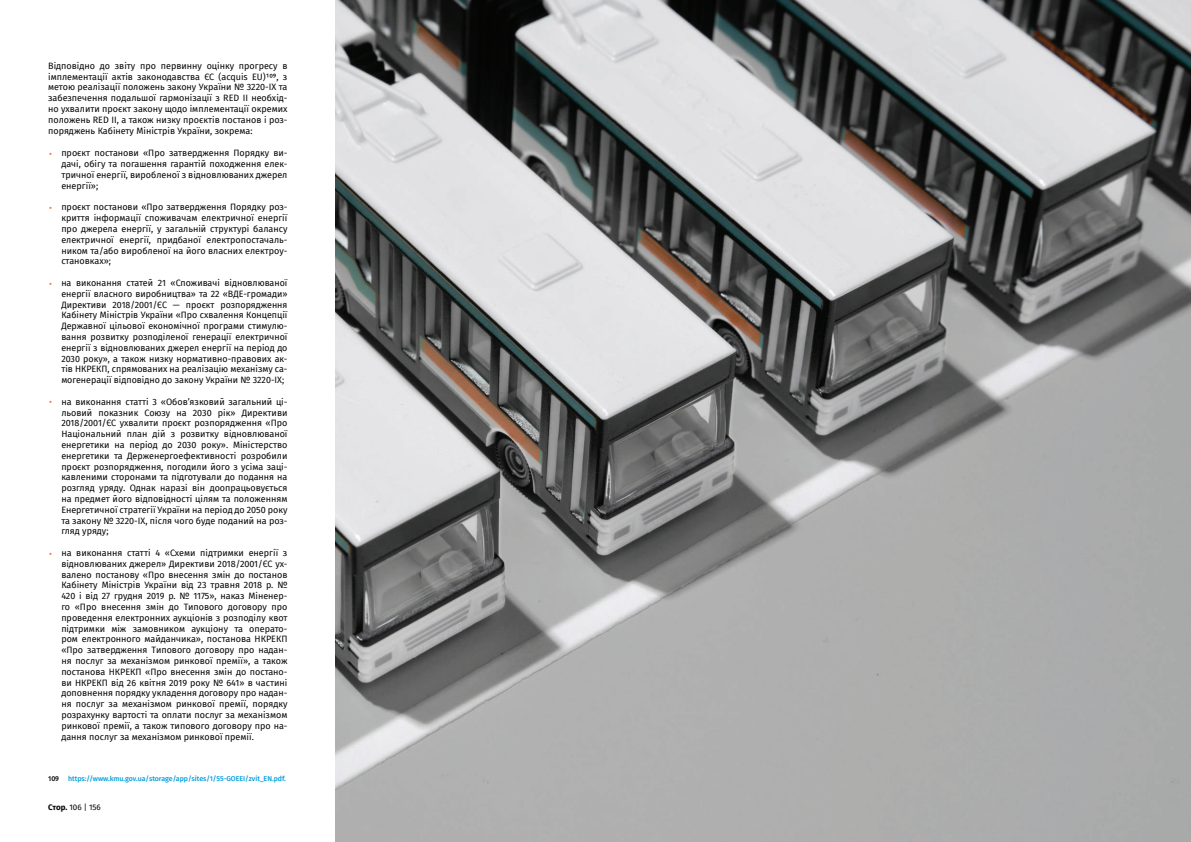
<style>
.page{position:relative;width:1191px;height:842px;background:#fff}
.page>*{position:absolute;margin:0;border:0;box-sizing:border-box;transform-origin:0 0}
.t1{font:9px/10.8px "Fira Sans";color:#040503;text-align:justify}
.t2{font:9px "Fira Sans";color:#f37941}
.t3{font:8px "Fira Sans";color:#040503}
.t4{font:500 7px "Fira Sans";color:#009cdc}
.t5{font:500 7px "Fira Sans";color:#040503}
.s1{font-weight:700}
</style>
<div class="page">
<img style="left:335px;top:0;width:856px;height:842px">
<p class="t1" style="left:48px;top:60px;width:241px">Відповідно до звіту про первинну оцінку прогресу в імплементації актів законодавства ЄС (acquis EU)109, з метою реалізації положень закону України № 3220-IX та забезпечення подальшої гармонізації з RED II необхід&shy;но ухвалити проєкт закону щодо імплементації окремих положень RED II, а також низку проєктів постанов і роз&shy;поряджень Кабінету Міністрів України, зокрема:</p>
<p class="t1" style="left:61px;top:148px;width:228px">проєкт постанови «Про затвердження Порядку ви&shy;дачі, обігу та погашення гарантій походження елек&shy;тричної енергії, виробленої з відновлюваних джерел енергії»;</p>
<p class="t1" style="left:61px;top:202px;width:228px">проєкт постанови «Про затвердження Порядку роз&shy;криття інформації споживачам електричної енергії про джерела енергії, у загальній структурі балансу електричної енергії, придбаної електропостачаль&shy;ником та/або виробленої на його власних електроу&shy;становках»;</p>
<p class="t1" style="left:61px;top:277px;width:228px">на виконання статей 21 «Споживачі відновлюваної енергії власного виробництва» та 22 «ВДЕ-громади» Директиви 2018/2001/ЄС — проєкт розпорядження Кабінету Міністрів України «Про схвалення Концепції Державної цільової економічної програми стимулю&shy;вання розвитку розподіленої генерації електричної енергії з відновлюваних джерел енергії на період до 2030 року», а також низку нормативно-правових ак&shy;тів НКРЕКП, спрямованих на реалізацію механізму са&shy;могенерації відповідно до закону України № 3220-ІХ;</p>
<p class="t1" style="left:61px;top:396px;width:228px">на виконання статті 3 «Обов’язковий загальний ці&shy;льовий показник Союзу на 2030 рік» Директиви 2018/2001/ЄС ухвалити проєкт розпорядження «Про Національний план дій з розвитку відновлюваної енергетики на період до 2030 року». Міністерство енергетики та Держенергоефективності розробили проєкт розпорядження, погодили його з усіма заці&shy;кавленими сторонами та підготували до подання на розгляд уряду. Однак наразі він доопрацьовується на предмет його відповідності цілям та положенням Енергетичної стратегії України на період до 2050 року та закону № 3220-ІХ, після чого буде поданий на роз&shy;гляд уряду;</p>
<p class="t1" style="left:61px;top:547px;width:228px">на виконання статті 4 «Схеми підтримки енергії з відновлюваних джерел» Директиви 2018/2001/ЄС ух&shy;валено постанову «Про внесення змін до постанов Кабінету Міністрів України від 23 травня 2018 р. № 420 і від 27 грудня 2019 р. № 1175», наказ Міненер&shy;го «Про внесення змін до Типового договору про проведення електронних аукціонів з розподілу квот підтримки між замовником аукціону та операто&shy;ром електронного майданчика», постанова НКРЕКП «Про затвердження Типового договору про надан&shy;ня послуг за механізмом ринкової премії», а також постанова НКРЕКП «Про внесення змін до постано&shy;ви НКРЕКП від 26 квітня 2019 року № 641» в частині доповнення порядку укладення договору про надан&shy;ня послуг за механізмом ринкової премії, порядку розрахунку вартості та оплати послуг за механізмом ринкової премії, а також типового договору про на&shy;дання послуг за механізмом ринкової премії.</p>
<p class="t2" style="left:49px;top:147px;width:4px">•</p>
<p class="t2" style="left:49px;top:201px;width:4px">•</p>
<p class="t2" style="left:49px;top:277px;width:4px">•</p>
<p class="t2" style="left:49px;top:395px;width:4px">•</p>
<p class="t2" style="left:49px;top:547px;width:4px">•</p>
<p class="t5" style="left:48px;top:773px;width:12px">109</p>
<p class="t4" style="left:68px;top:773px;width:219px">https://www.kmu.gov.ua/storage/app/sites/1/55-GOEEI/zvit_EN.pdf.</p>
<p class="t3" style="left:48px;top:801px;width:54px"><span class="s1">Стор.</span> 106 | 156</p>
</div>
